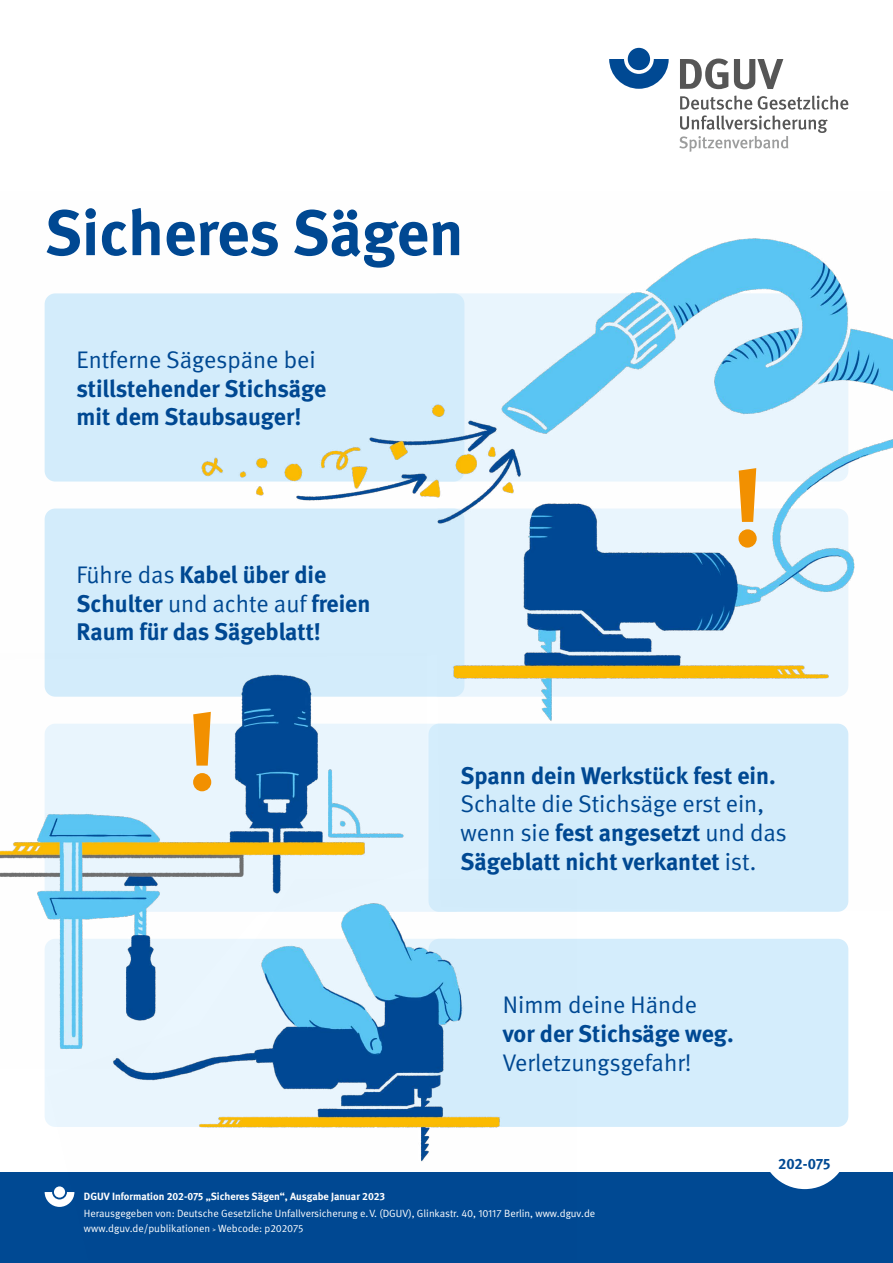
<style>
.page{position:relative;width:893px;height:1263px;background:#fff}
.page>*{position:absolute;margin:0;border:0;box-sizing:border-box;transform-origin:0 0}
.t1{font:700 109.95px "DGUV Meta";color:#f39100}
.Titel{font:700 63.75px "DGUV Meta";color:#004993}
.Text{font:700 24px/28.8px "DGUV Meta";color:#004993}
.Text-2{font:24px/28.8px "DGUV Meta";color:#004993}
.t2{font:700 15px "DGUV Meta";letter-spacing:-.01em;color:#004993}
.Herausgeber{font:10.5px/15px "DGUV Meta";color:#fff}
.Bestellnr{font:700 10.5px "DGUV Meta";color:#fff}
.s1{font-weight:400}
.s2{font-weight:700}
.s3{font-family:"Arial";font-size:6px}
</style>
<div class="page">
<div style="left:0;top:1172px;width:893px;height:91px;background:#004993"></div>
<div style="left:761px;top:1102px;width:87px;height:87px;background:#fff;border-radius:50%"></div>
<div style="left:429px;top:939px;width:419px;height:188px;background:#d4edfc;border-radius:11px"></div>
<img style="left:44px;top:238px;width:849px;height:674px">
<img style="left:45px;top:878px;width:533px;height:329px">
<img style="left:0;top:652px;width:427px;height:417px">
<svg style="left:609px;top:59px;width:60px;height:30px"></svg>
<div style="left:628px;top:48px;width:22px;height:22px;background:#004993;border-radius:50%"></div>
<svg style="left:680px;top:59px;width:48px;height:30px"></svg>
<svg style="left:734px;top:59px;width:49px;height:30px"></svg>
<svg style="left:679px;top:95px;width:169px;height:57px"></svg>
<h1 class="Titel" style="left:45px;top:195px;width:420px">Sicheres Sägen</h1>
<p class="Text" style="left:77px;top:346px;width:251px"><span class="s1">Entferne Sägespäne bei </span>stillstehender Stichsäge mit dem Staubsauger!</p>
<p class="Text" style="left:77px;top:561px;width:295px"><span class="s1">Führe das</span> Kabel über die<br>Schulter <span class="s1">und achte auf</span> freien<br>Raum für das Sägeblatt!</p>
<h1 class="t1" style="left:186px;top:686px;width:34px">!</h1>
<h1 class="t1" style="left:731px;top:443px;width:34px">!</h1>
<p class="Text" style="left:460px;top:761px;width:328px">Spann dein Werkstück fest ein.<br><span class="s1">Schalte die Stichsäge erst ein, wenn sie</span> fest angesetzt <span class="s1">und das<br></span>Sägeblatt nicht verkantet <span class="s1">ist.</span></p>
<p class="Text-2" style="left:503px;top:991px;width:233px">Nimm deine Hände <span class="s2">vor der Stichsäge weg.<br></span>Verletzungsgefahr!</p>
<p class="t2" style="left:778px;top:1155px;width:54px">202-075</p>
<p class="Bestellnr" style="left:84px;top:1190px;width:303px">DGUV Information 202-075 „Sicheres Sägen“, Ausgabe Januar 2023</p>
<p class="Herausgeber" style="left:84px;top:1206px;width:513px">Herausgegeben von: Deutsche Gesetzliche Unfallversicherung e.V. (DGUV), Glinkastr. 40, 10117 Berlin, www.dguv.de www.dguv.de/publikationen <span class="s3">&gt;</span> Webcode: p202075</p>
</div>
